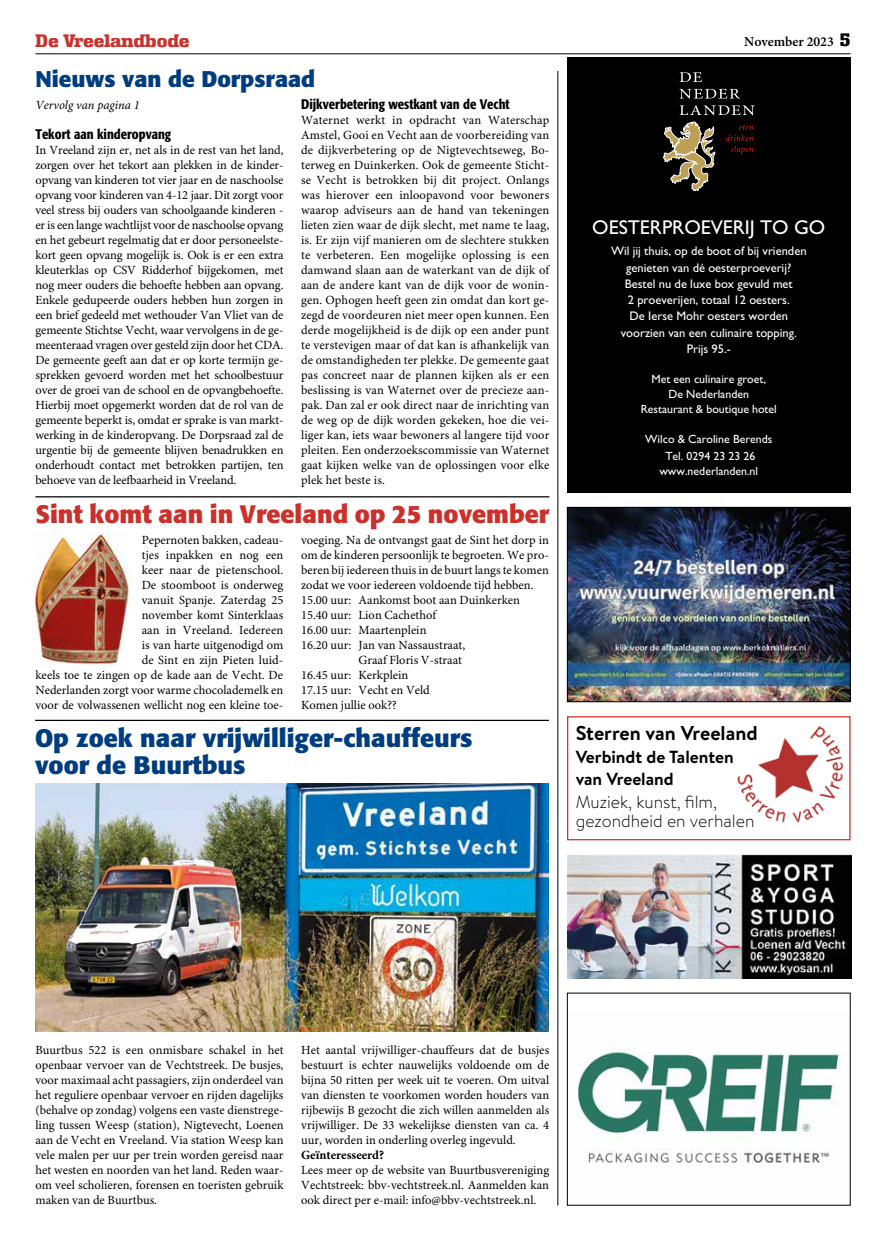
<style>
.page{position:relative;width:886px;height:1241px;background:#fff}
.page>*{position:absolute;margin:0;border:0;box-sizing:border-box;transform-origin:0 0}
.t1{font:700 25px/27.5px "Formata";color:#003d80}
.t2{font:700 25px "Formata";color:#cc302b}
.t3{font:700 22.5px "Formata";color:#003d80}
.t4{font:20px "Gill Sans Std";color:#fff}
.t5{font:700 20px "Brandon Text";color:#000}
.t6{font:300 17.5px/18.8px "Brandon Text";color:#000}
.t7{font:700 17.5px/22.5px "Brandon Text";color:#000}
.t8{font:800 17.5px "Enschede";color:#cc302b}
.t9{font:500 condensed 13.75px "Formata";color:#000}
.t10{font:600 13.75px "Minion Pro";color:#000}
.t11{font:12.5px/15px "Minion Pro";color:#000;text-align:justify}
.t12{font:12.5px/16.2px "Gill Sans Std";color:#fff;text-align:center}
.t13{font:italic 12.5px "Minion Pro";color:#000}
.t14{font:700 12.5px "Minion Pro";color:#000}
.t15{font:11.88px/15px "Gill Sans Std";color:#fff;text-align:center}
.s1{font-family:"Enschede";font-weight:800;font-size:17.5px}
</style>
<div class="page">
<hr style="left:35px;top:53px;width:815px;height:1px;background:#000">
<div style="left:567px;top:57px;width:283px;height:435px;background:#000"></div>
<svg style="left:679px;top:72px;width:23px;height:10px"></svg>
<svg style="left:679px;top:89px;width:61px;height:10px"></svg>
<svg style="left:680px;top:105px;width:74px;height:10px"></svg>
<svg style="left:726px;top:125px;width:27px;height:29px"></svg>
<svg style="left:663px;top:121px;width:52px;height:70px"></svg>
<hr style="left:557px;top:71px;width:1px;height:1134px;background:#000">
<hr style="left:35px;top:496px;width:514px;height:1px;background:#000">
<img style="left:577px;top:1048px;width:264px;height:115px">
<img style="left:568px;top:854px;width:283px;height:124px">
<img style="left:569px;top:509px;width:279px;height:191px">
<div style="left:567px;top:507px;width:283px;height:195px;border:1px solid #000"></div>
<img style="left:737px;top:725px;width:107px;height:98px">
<div style="left:567px;top:716px;width:283px;height:124px;border:1px solid #cc302b"></div>
<hr style="left:35px;top:719px;width:514px;height:2px;background:#000">
<img style="left:35px;top:783px;width:514px;height:248px">
<img style="left:32px;top:532px;width:98px;height:134px">
<h3 class="t8" style="left:35px;top:30px;width:156px">De Vreelandbode</h3>
<p class="t10" style="left:744px;top:33px;width:108px">November 2023 <span class="s1">5</span></p>
<h2 class="t3" style="left:35px;top:65px;width:281px">Nieuws van de Dorpsraad</h2>
<p class="t13" style="left:35px;top:97px;width:106px">Vervolg van pagina 1</p>
<p class="t9" style="left:35px;top:125px;width:137px">Tekort aan kinderopvang</p>
<p class="t11" style="left:35px;top:143px;width:250px">In Vreeland zijn er, net als in de rest van het land, zorgen over het tekort aan plekken in de kinder&shy;opvang van kinderen tot vier jaar en de naschoolse opvang voor kinderen van 4-12 jaar. Dit zorgt voor veel stress bij ouders van schoolgaande kinderen - er is een lange wachtlijst voor de naschoolse opvang en het gebeurt regelmatig dat er door personeelste&shy;kort geen opvang mogelijk is. Ook is er een extra kleuterklas op CSV Ridderhof bijgekomen, met nog meer ouders die behoefte hebben aan opvang.<br>Enkele gedupeerde ouders hebben hun zorgen in een brief gedeeld met wethouder Van Vliet van de gemeente Stichtse Vecht, waar vervolgens in de ge&shy;meenteraad vragen over gesteld zijn door het CDA.<br>De gemeente geeft aan dat er op korte termijn ge&shy;sprekken gevoerd worden met het schoolbestuur over de groei van de school en de opvangbehoefte.<br>Hierbij moet opgemerkt worden dat de rol van de gemeente beperkt is, omdat er sprake is van markt&shy;werking in de kinderopvang. De Dorpsraad zal de urgentie bij de gemeente blijven benadrukken en onderhoudt contact met betrokken partijen, ten behoeve van de leefbaarheid in Vreeland.</p>
<p class="t9" style="left:301px;top:95px;width:210px">Dijkverbetering westkant van de Vecht</p>
<p class="t11" style="left:301px;top:113px;width:250px">Waternet werkt in opdracht van Waterschap Amstel, Gooi en Vecht aan de voorbereiding van de dijkverbetering op de Nigtevechtseweg, Bo&shy;terweg en Duinkerken. Ook de gemeente Sticht&shy;se Vecht is betrokken bij dit project. Onlangs was hierover een inloopavond voor bewoners waarop adviseurs aan de hand van tekeningen lieten zien waar de dijk slecht, met name te laag, is. Er zijn vijf manieren om de slechtere stukken te verbeteren. Een mogelijke oplossing is een damwand slaan aan de waterkant van de dijk of aan de andere kant van de dijk voor de wonin&shy;gen. Ophogen heeft geen zin omdat dan kort ge&shy;zegd de voordeuren niet meer open kunnen. Een derde mogelijkheid is de dijk op een ander punt te verstevigen maar of dat kan is afhankelijk van de omstandigheden ter plekke. De gemeente gaat pas concreet naar de plannen kijken als er een beslissing is van Waternet over de precieze aan&shy;pak. Dan zal er ook direct naar de inrichting van de weg op de dijk worden gekeken, hoe die vei&shy;liger kan, iets waar bewoners al langere tijd voor pleiten. Een onderzoekscommissie van Waternet gaat kijken welke van de oplossingen voor elke plek het beste is.</p>
<h1 class="t2" style="left:35px;top:498px;width:515px">Sint komt aan in Vreeland op 25 november</h1>
<p class="t11" style="left:35px;top:533px;width:249px;text-align:right">Pepernoten bakken, cadeau-<br>tjes inpakken en nog een<br>keer naar de pietenschool.<br>De stoomboot is onderweg<br>vanuit Spanje. Zaterdag 25<br>november komt Sinterklaas<br>aan in Vreeland. Iedereen<br>is van harte uitgenodigd om<br>de Sint en zijn Pieten luid-<br>keels toe te zingen op de kade aan de Vecht. De<br>Nederlanden zorgt voor warme chocolademelk en voor de volwassenen wellicht nog een kleine toe-</p>
<p class="t11" style="left:301px;top:533px;width:249px">voeging. Na de ontvangst gaat de Sint het dorp in</p>
<p class="t11" style="left:301px;top:548px;width:249px">om de kinderen persoonlijk te begroeten. We pro-</p>
<p class="t11" style="left:301px;top:563px;width:249px">beren bij iedereen thuis in de buurt langs te komen</p>
<p class="t11" style="left:301px;top:578px;width:234px">zodat we voor iedereen voldoende tijd hebben.</p>
<p class="t11" style="left:301px;top:593px;width:221px">15.00 uur: Aankomst boot aan Duinkerken</p>
<p class="t11" style="left:301px;top:608px;width:137px">15.40 uur: Lion Cachethof</p>
<p class="t11" style="left:301px;top:623px;width:127px">16.00 uur: Maartenplein</p>
<p class="t11" style="left:301px;top:638px;width:166px">16.20 uur: Jan van Nassaustraat,</p>
<p class="t11" style="left:359px;top:653px;width:105px">Graaf Floris V-straat</p>
<p class="t11" style="left:301px;top:668px;width:109px">16.45 uur: Kerkplein</p>
<p class="t11" style="left:301px;top:683px;width:130px">17.15 uur: Vecht en Veld</p>
<p class="t11" style="left:301px;top:698px;width:97px">Komen jullie ook??</p>
<h1 class="t1" style="left:35px;top:723px;width:439px">Op zoek naar vrijwilliger-chauffeurs voor de Buurtbus</h1>
<h3 class="t4" style="left:592px;top:216px;width:235px">OESTERPROEVERIJ TO GO</h3>
<p class="t12" style="left:611px;top:243px;width:197px">Wil jij thuis, op de boot of bij vrienden genieten van dé oesterproeverij?<br>Bestel nu de luxe box gevuld met<br>2 proeverijen, totaal 12 oesters.<br>De Ierse Mohr oesters worden voorzien van een culinaire topping.<br>Prijs 95.-</p>
<p class="t15" style="left:641px;top:371px;width:138px">Met een culinaire groet,<br>De Nederlanden<br>Restaurant &amp; boutique hotel</p>
<p class="t15" style="left:645px;top:430px;width:129px;line-height:17.5px">Wilco &amp; Caroline Berends<br>Tel. 0294 23 23 26</p>
<p class="t15" style="left:659px;top:464px;width:100px">www.nederlanden.nl</p>
<h3 class="t5" style="left:576px;top:719px;width:183px">Sterren van Vreeland</h3>
<h3 class="t7" style="left:576px;top:745px;width:160px">Verbindt de Talenten van Vreeland</h3>
<h3 class="t6" style="left:576px;top:791px;width:180px">Muziek, kunst, film, gezondheid en verhalen</h3>
<p class="t11" style="left:35px;top:1043px;width:250px">Buurtbus 522 is een onmisbare schakel in het openbaar vervoer van de Vechtstreek. De busjes, voor maximaal acht passagiers, zijn onderdeel van het reguliere openbaar vervoer en rijden dagelijks (behalve op zondag) volgens een vaste dienstrege&shy;ling tussen Weesp (station), Nigtevecht, Loenen aan de Vecht en Vreeland. Via station Weesp kan vele malen per uur per trein worden gereisd naar het westen en noorden van het land. Reden waar&shy;om veel scholieren, forensen en toeristen gebruik maken van de Buurtbus.</p>
<p class="t11" style="left:301px;top:1043px;width:250px">Het aantal vrijwilliger-chauffeurs dat de busjes bestuurt is echter nauwelijks voldoende om de bijna 50 ritten per week uit te voeren. Om uitval van diensten te voorkomen worden houders van rijbewijs B gezocht die zich willen aanmelden als vrijwilliger. De 33 wekelijkse diensten van ca. 4 uur, worden in onderling overleg ingevuld.</p>
<p class="t14" style="left:301px;top:1147px;width:84px">Geïnteresseerd?</p>
<p class="t11" style="left:301px;top:1163px;width:250px">Lees meer op de website van Buurtbusvereniging Vechtstreek: bbv-vechtstreek.nl. Aanmelden kan ook direct per e-mail: info@bbv-vechtstreek.nl.</p>
</div>
